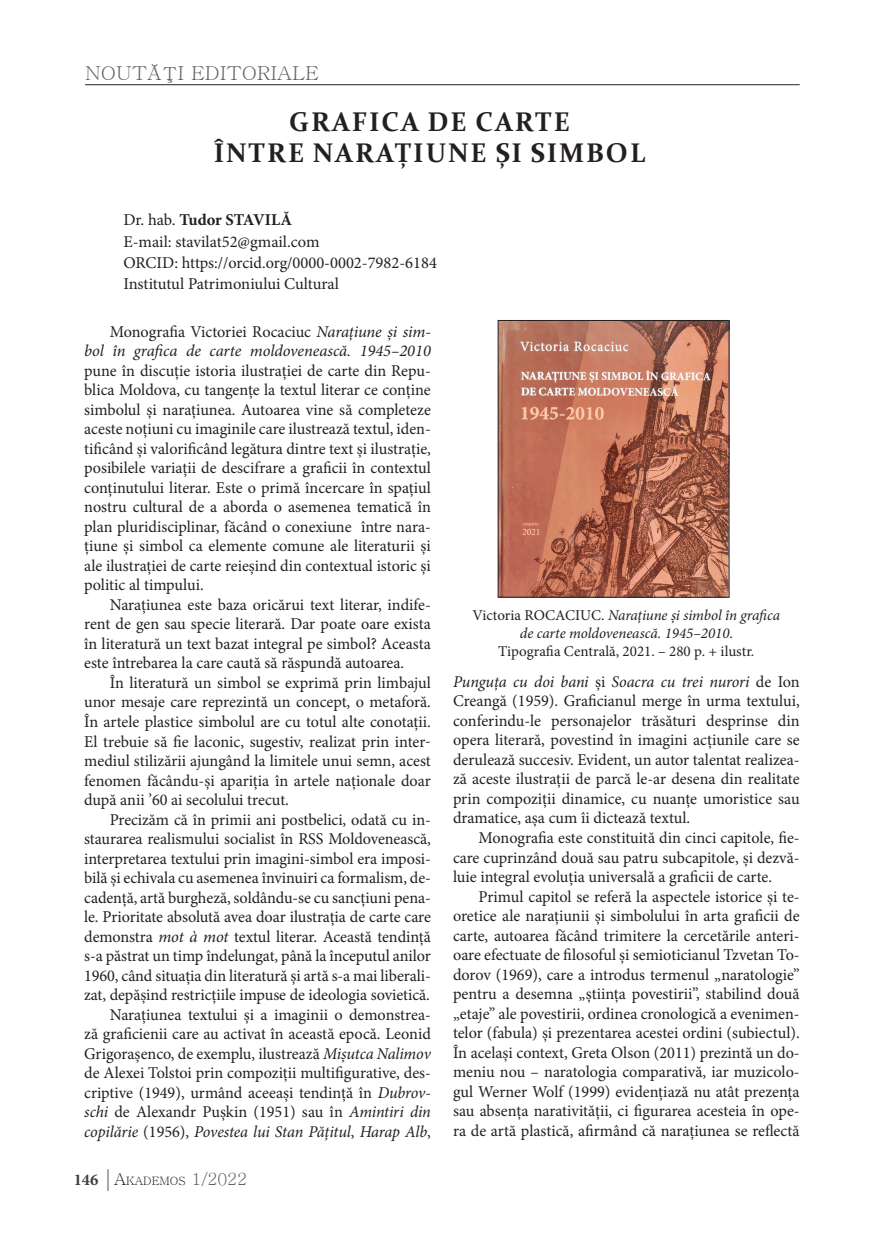
<style>
.page{position:relative;width:872px;height:1234px;background:#fff}
.page>*{position:absolute;margin:0;border:0;box-sizing:border-box;transform-origin:0 0}
.t1{font:700 27px/31.5px "Constantia";letter-spacing:.07em;color:#231f20;text-align:center}
.t2{font:19.2px "Batang";color:#636366;scale:1.06 1}
.t3{font:16.5px/19.5px "Minion Pro";letter-spacing:-.005em;color:#231f20;text-align:justify}
.t4{font:italic 16.5px/19.5px "Minion Pro";letter-spacing:-.005em;color:#231f20;text-align:right}
.t5{font:15px/18px "Minion Pro";color:#231f20;text-align:center}
.t6{font:11.55px "Batang";color:#231f20}
.s1{font-weight:700}
.s2{font-style:normal}
.s3{font-style:italic}
.s4{font-family:"Minion Pro";font-weight:700;font-size:16.5px;color:#3e3e3f}
.s5{font-family:"Garamond";font-size:24px;color:#636366}
.s6{font-size:16.5px}
.s7{font-size:16.5px;color:#636366}
</style>
<div class="page">
<hr style="left:85px;top:84px;width:714px;height:1px;background:#231f20">
<img style="left:500px;top:322px;width:227px;height:273px">
<div style="left:498px;top:320px;width:231px;height:277px;border:1px solid #231f20"></div>
<p class="t2" style="left:85px;top:64px;width:222px">NOUTĂŢI EDITORIALE</p>
<h1 class="t1" style="left:214px;top:105px;width:433px">GRAFICA DE CARTE<br>ÎNTRE NARAȚIUNE ȘI SIMBOL</h1>
<p class="t3" style="left:123px;top:210px;width:315px;line-height:21px;text-align:left">Dr. hab. <span class="s1">Tudor STAVILĂ<br></span>E-mail: stavilat52@gmail.com<br>ORCID: https://orcid.org/0000-0002-7982-6184<br>Institutul Patrimoniului Cultural</p>
<p class="t4" style="left:84px;top:321px;width:348px"><span class="s2">Monografia Victoriei Rocaciuc</span> Narațiune și sim-<br>bol în grafica de carte moldovenească. 1945–2010</p>
<p class="t3" style="left:84px;top:360px;width:348px">pune în discuție istoria ilustrației de carte din Repu&shy;blica Moldova, cu tangențe la textul literar ce conține simbolul și narațiunea. Autoarea vine să completeze aceste noțiuni cu imaginile care ilustrează textul, iden&shy;tificând și valorificând legătura dintre text și ilustrație, posibilele variații de descifrare a graficii în contextul conținutului literar. Este o primă încercare în spațiul nostru cultural de a aborda o asemenea tematică în plan pluridisciplinar, făcând o conexiune între nara&shy;țiune și simbol ca elemente comune ale literaturii și ale ilustrației de carte reieșind din contextual istoric și politic al timpului.</p>
<p class="t3" style="left:84px;top:594px;width:348px;text-indent:26px">Narațiunea este baza oricărui text literar, indife&shy;rent de gen sau specie literară. Dar poate oare exista în literatură un text bazat integral pe simbol? Aceasta este întrebarea la care caută să răspundă autoarea.</p>
<p class="t3" style="left:84px;top:672px;width:348px;text-indent:26px">În literatură un simbol se exprimă prin limbajul unor mesaje care reprezintă un concept, o metaforă.<br>În artele plastice simbolul are cu totul alte conotații.<br>El trebuie să fie laconic, sugestiv, realizat prin inter&shy;mediul stilizării ajungând la limitele unui semn, acest fenomen făcându-și apariția în artele naționale doar după anii ’60 ai secolului trecut.</p>
<p class="t3" style="left:84px;top:809px;width:348px;text-align:right">Precizăm că în primii ani postbelici, odată cu in&shy;staurarea realismului socialist în RSS Moldovenească, interpretarea textului prin imagini-simbol era imposi&shy;bilă și echivala cu asemenea învinuiri ca formalism, de&shy;cadență, artă burgheză, soldându-se cu sancțiuni pena&shy;le. Prioritate absolută avea doar ilustrația de carte care demonstra <span class="s3">mot à mot</span> textul literar. Această tendință s-a păstrat un timp îndelungat, până la începutul anilor 1960, când situația din literatură și artă s-a mai liberali&shy;zat, depășind restricțiile impuse de ideologia sovietică.<br>Narațiunea textului și a imaginii o demonstrea-<br>ză graficienii care au activat în această epocă. Leonid Grigorașenco, de exemplu, ilustrează <span class="s3">Mișutca Nalimov </span>de Alexei Tolstoi prin compoziții multifigurative, des&shy;criptive (1949), urmând aceeași tendință în <span class="s3">Dubrov&shy;schi</span> de Alexandr Pușkin (1951) sau în <span class="s3">Amintiri din copilărie</span> (1956), <span class="s3">Povestea lui Stan Pățitul</span>, <span class="s3">Harap Alb</span>,</p>
<p class="t6" style="left:74px;top:1175px;width:175px"><span class="s4">146</span> <span class="s5">|</span><span class="s6">A</span>KADEMOS <span class="s7">1/2022</span></p>
<p class="t5" style="left:472px;top:606px;width:309px">Victoria ROCACIUC. <span class="s3">Narațiune și simbol în grafica de carte moldovenească. 1945–2010</span>.<br>Tipografia Centrală, 2021. – 280 p. + ilustr.</p>
<p class="t3" style="left:453px;top:671px;width:348px"><span class="s3">Punguța cu doi bani</span> și <span class="s3">Soacra cu trei nurori</span> de Ion Creangă (1959). Graficianul merge în urma textului, conferindu-le personajelor trăsături desprinse din opera literară, povestind în imagini acțiunile care se derulează succesiv. Evident, un autor talentat realizea&shy;ză aceste ilustrații de parcă le-ar desena din realitate prin compoziții dinamice, cu nuanțe umoristice sau dramatice, așa cum îi dictează textul.</p>
<p class="t3" style="left:453px;top:827px;width:348px;text-indent:26px">Monografia este constituită din cinci capitole, fie&shy;care cuprinzând două sau patru subcapitole, și dezvă&shy;luie integral evoluția universală a graficii de carte.</p>
<p class="t3" style="left:453px;top:886px;width:348px;text-indent:26px">Primul capitol se referă la aspectele istorice și te&shy;oretice ale narațiunii și simbolului în arta graficii de carte, autoarea făcând trimitere la cercetările anteri&shy;oare efectuate de filosoful și semioticianul Tzvetan To&shy;dorov (1969), care a introdus termenul „naratologie” pentru a desemna „știința povestirii”, stabilind două „etaje” ale povestirii, ordinea cronologică a evenimen&shy;telor (fabula) şi prezentarea acestei ordini (subiectul).<br>În același context, Greta Olson (2011) prezintă un do&shy;meniu nou – naratologia comparativă, iar muzicolo&shy;gul Werner Wolf (1999) evidențiază nu atât prezența sau absența narativității, ci figurarea acesteia în ope&shy;ra de artă plastică, afirmând că narațiunea se reflectă</p>
</div>
